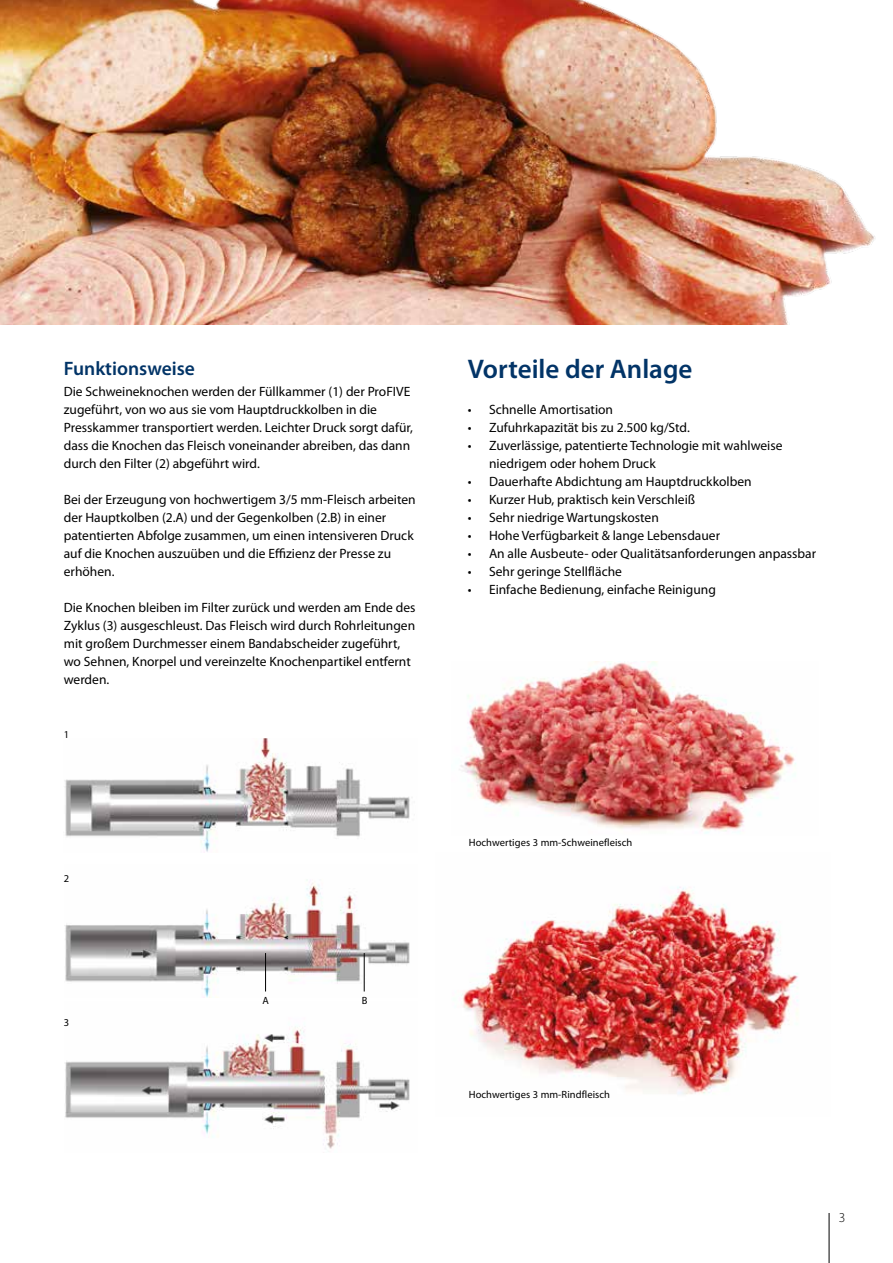
<style>
.page{position:relative;width:893px;height:1263px;background:#fff}
.page>*{position:absolute;margin:0;border:0;box-sizing:border-box;transform-origin:0 0}
.t1{font:600 27px "Myriad Pro";color:#023467}
.t2{font:600 19.5px "Myriad Pro";color:#023467}
.t3{font:13.5px/18px "Myriad Pro";color:#000}
.t4{font:300 13.5px "Myriad Pro";color:#000}
.t5{font:10.5px "Myriad Pro";letter-spacing:.005em;color:#000}
</style>
<div class="page">
<hr style="left:829px;top:1213px;width:1px;height:50px;background:#000">
<img style="left:0;top:0;width:875px;height:324px">
<img style="left:65px;top:1026px;width:345px;height:123px">
<img style="left:64px;top:738px;width:346px;height:115px">
<img style="left:65px;top:880px;width:345px;height:118px">
<img style="left:461px;top:886px;width:338px;height:209px">
<img style="left:460px;top:662px;width:336px;height:172px">
<hr style="left:265px;top:953px;width:1px;height:38px;background:#000">
<hr style="left:364px;top:953px;width:1px;height:38px;background:#000">
<h2 class="t2" style="left:64px;top:356px;width:133px">Funktionsweise</h2>
<p class="t3" style="left:64px;top:382px;width:351px">Die Schweineknochen werden der Füllkammer (1) der ProFIVE zugeführt, von wo aus sie vom Hauptdruckkolben in die Presskammer transportiert werden. Leichter Druck sorgt dafür, dass die Knochen das Fleisch voneinander abreiben, das dann durch den Filter (2) abgeführt wird.</p>
<p class="t3" style="left:64px;top:490px;width:353px">Bei der Erzeugung von hochwertigem 3/5 mm-Fleisch arbeiten der Hauptkolben (2.A) und der Gegenkolben (2.B) in einer patentierten Abfolge zusammen, um einen intensiveren Druck auf die Knochen auszuüben und die Effizienz der Presse zu erhöhen.</p>
<p class="t3" style="left:64px;top:598px;width:353px">Die Knochen bleiben im Filter zurück und werden am Ende des Zyklus (3) ausgeschleust. Das Fleisch wird durch Rohrleitungen mit großem Durchmesser einem Bandabscheider zugeführt, wo Sehnen, Knorpel und vereinzelte Knochenpartikel entfernt werden.</p>
<p class="t5" style="left:64px;top:728px;width:7px">1</p>
<p class="t5" style="left:64px;top:872px;width:7px">2</p>
<p class="t5" style="left:64px;top:1016px;width:7px">3</p>
<p class="t5" style="left:262px;top:993px;width:8px">A</p>
<p class="t5" style="left:362px;top:993px;width:7px">B</p>
<h1 class="t1" style="left:468px;top:352px;width:226px">Vorteile der Anlage</h1>
<p class="t3" style="left:468px;top:400px;width:147px">• Schnelle Amortisation</p>
<p class="t3" style="left:468px;top:418px;width:224px">• Zufuhrkapazität bis zu 2.500 kg/Std.</p>
<p class="t3" style="left:489px;top:436px;width:295px;text-indent:-21px">• Zuverlässige, patentierte Technologie mit wahlweise niedrigem oder hohem Druck</p>
<p class="t3" style="left:468px;top:472px;width:285px">• Dauerhafte Abdichtung am Hauptdruckkolben</p>
<p class="t3" style="left:468px;top:490px;width:229px">• Kurzer Hub, praktisch kein Verschleiß</p>
<p class="t3" style="left:468px;top:508px;width:193px">• Sehr niedrige Wartungskosten</p>
<p class="t3" style="left:468px;top:526px;width:254px">• Hohe Verfügbarkeit &amp; lange Lebensdauer</p>
<p class="t3" style="left:468px;top:544px;width:350px">• An alle Ausbeute- oder Qualitätsanforderungen anpassbar</p>
<p class="t3" style="left:468px;top:562px;width:156px">• Sehr geringe Stellfläche</p>
<p class="t3" style="left:468px;top:580px;width:250px">• Einfache Bedienung, einfache Reinigung</p>
<p class="t5" style="left:469px;top:836px;width:165px">Hochwertiges 3 mm-Schweinefleisch</p>
<p class="t5" style="left:469px;top:1088px;width:143px">Hochwertiges 3 mm-Rindfleisch</p>
<p class="t4" style="left:839px;top:1209px;width:8px">3</p>
</div>
